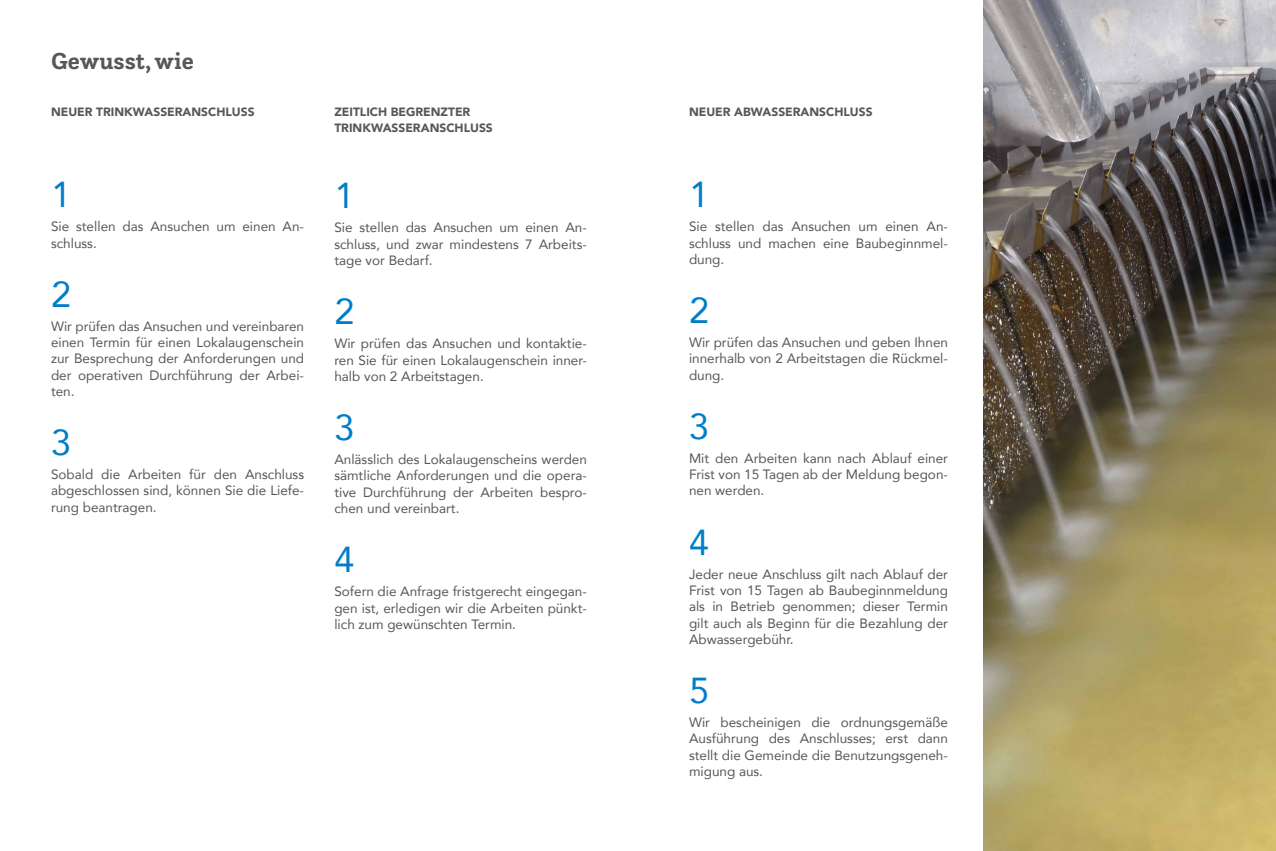
<style>
.page{position:relative;width:1276px;height:851px;background:#fff}
.page>*{position:absolute;margin:0;border:0;box-sizing:border-box;transform-origin:0 0}
.t1{font:36px "Avenir";color:#007ec7}
.t2{font:700 24.15px "Questa Slab";color:#575756}
.t3{font:13.5px/16.2px "Avenir";color:#575756;text-align:justify}
.t4{font:900 12px/16.2px "Avenir";color:#575756}
</style>
<div class="page">
<img style="left:984px;top:0;width:292px;height:850px">
<h2 class="t2" style="left:51px;top:46px;width:144px">Gewusst, wie</h2>
<p class="t4" style="left:51px;top:103px;width:205px">NEUER TRINKWASSERANSCHLUSS</p>
<h1 class="t1" style="left:51px;top:166px;width:22px">1</h1>
<p class="t3" style="left:51px;top:218px;width:254px">Sie stellen das Ansuchen um einen An&shy;schluss.</p>
<h1 class="t1" style="left:51px;top:265px;width:22px">2</h1>
<p class="t3" style="left:51px;top:318px;width:255px">Wir prüfen das Ansuchen und vereinbaren einen Termin für einen Lokalaugenschein zur Besprechung der Anforderungen und der operativen Durchführung der Arbei&shy;ten.</p>
<h1 class="t1" style="left:51px;top:414px;width:22px">3</h1>
<p class="t3" style="left:51px;top:466px;width:254px">Sobald die Arbeiten für den Anschluss abgeschlossen sind, können Sie die Liefe&shy;rung beantragen.</p>
<p class="t4" style="left:334px;top:103px;width:160px">ZEITLICH BEGRENZTER<br>TRINKWASSERANSCHLUSS</p>
<h1 class="t1" style="left:334px;top:167px;width:22px">1</h1>
<p class="t3" style="left:334px;top:219px;width:254px">Sie stellen das Ansuchen um einen An&shy;schluss, und zwar mindestens 7 Arbeits&shy;tage vor Bedarf.</p>
<h1 class="t1" style="left:334px;top:283px;width:22px">2</h1>
<p class="t3" style="left:334px;top:335px;width:254px">Wir prüfen das Ansuchen und kontaktie&shy;ren Sie für einen Lokalaugenschein inner&shy;halb von 2 Arbeitstagen.</p>
<h1 class="t1" style="left:334px;top:399px;width:22px">3</h1>
<p class="t3" style="left:334px;top:451px;width:254px">Anlässlich des Lokalaugenscheins werden sämtliche Anforderungen und die opera&shy;tive Durchführung der Arbeiten bespro&shy;chen und vereinbart.</p>
<h1 class="t1" style="left:334px;top:531px;width:22px">4</h1>
<p class="t3" style="left:334px;top:583px;width:254px">Sofern die Anfrage fristgerecht eingegan&shy;gen ist, erledigen wir die Arbeiten pünkt&shy;lich zum gewünschten Termin.</p>
<p class="t4" style="left:689px;top:103px;width:185px">NEUER ABWASSERANSCHLUSS</p>
<h1 class="t1" style="left:689px;top:166px;width:22px">1</h1>
<p class="t3" style="left:689px;top:218px;width:260px">Sie stellen das Ansuchen um einen An&shy;schluss und machen eine Baubeginnmel&shy;dung.</p>
<h1 class="t1" style="left:689px;top:282px;width:22px">2</h1>
<p class="t3" style="left:689px;top:334px;width:260px">Wir prüfen das Ansuchen und geben Ihnen innerhalb von 2 Arbeitstagen die Rückmel&shy;dung.</p>
<h1 class="t1" style="left:689px;top:397px;width:22px">3</h1>
<p class="t3" style="left:689px;top:450px;width:260px">Mit den Arbeiten kann nach Ablauf einer Frist von 15 Tagen ab der Meldung begon&shy;nen werden.</p>
<h1 class="t1" style="left:689px;top:513px;width:22px">4</h1>
<p class="t3" style="left:689px;top:565px;width:260px">Jeder neue Anschluss gilt nach Ablauf der Frist von 15 Tagen ab Baubeginnmeldung als in Betrieb genommen; dieser Termin gilt auch als Beginn für die Bezahlung der Abwassergebühr.</p>
<h1 class="t1" style="left:689px;top:661px;width:22px">5</h1>
<p class="t3" style="left:689px;top:714px;width:260px">Wir bescheinigen die ordnungsgemäße Ausführung des Anschlusses; erst dann stellt die Gemeinde die Benutzungsgeneh&shy;migung aus.</p>
</div>
